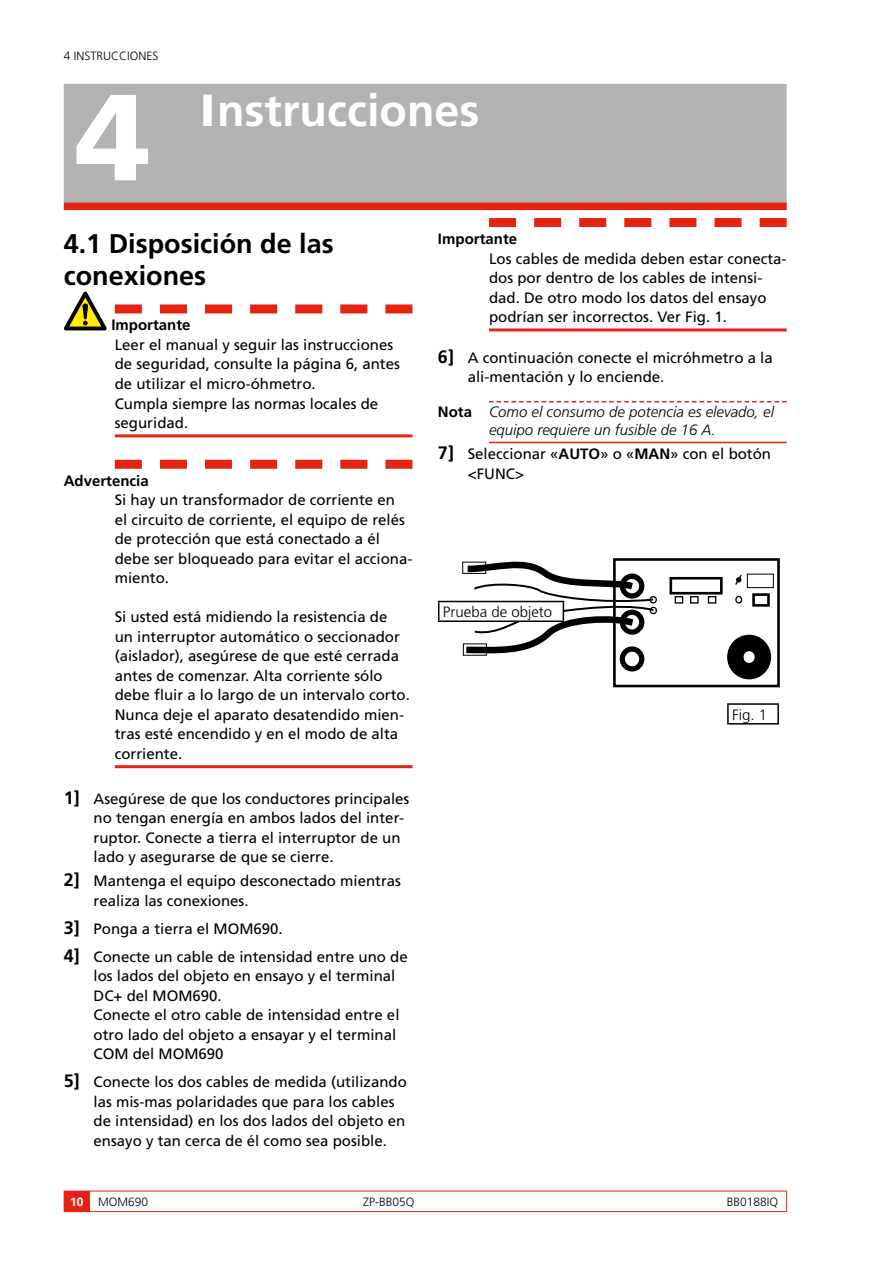
<style>
.page{position:relative;width:893px;height:1263px;background:#fff}
.page>*{position:absolute;margin:0;border:0;box-sizing:border-box;transform-origin:0 0}
.t1{font:900 122.4px "Frutiger LT Std";color:#fff}
.t2{font:700 45px "Frutiger LT Std";color:#fff}
.t3{font:700 27px/32.4px "Frutiger LT Std";color:#000}
.t4{font:15px/19.5px "Frutiger LT Std";color:#000}
.t5{font:italic 300 15px/18px "Frutiger LT Std";color:#000;text-align:center}
.t6{font:700 15px "Frutiger LT Std";color:#000}
.t7{font:300 15px "Frutiger LT Std";color:#000}
.t8{font:300 12px "Frutiger LT Std";color:#000}
.s1{font-weight:900}
.s2{font-weight:700;font-size:18px}
.s3{font-weight:700;font-style:normal}
.s4{font-weight:700}
.s5{font-weight:700;color:#fff}
</style>
<div class="page">
<div style="left:64px;top:84px;width:723px;height:120px;background:#b3b2b2"></div>
<div style="left:64px;top:203px;width:723px;height:7px;background:#e42313"></div>
<svg style="left:115px;top:304px;width:297px;height:9px"></svg>
<hr style="left:115px;top:434px;width:297px;height:3px;background:#e42313">
<svg style="left:115px;top:460px;width:297px;height:9px"></svg>
<hr style="left:115px;top:765px;width:297px;height:3px;background:#e42313">
<svg style="left:64px;top:291px;width:43px;height:39px"></svg>
<svg style="left:489px;top:218px;width:298px;height:9px"></svg>
<hr style="left:489px;top:328px;width:298px;height:3px;background:#e42313">
<svg style="left:489px;top:401px;width:298px;height:1px"></svg>
<hr style="left:489px;top:442px;width:298px;height:1px;background:#e42313">
<div style="left:649px;top:596px;width:8px;height:7px;border:1px solid #000;border-radius:50%"></div>
<div style="left:650px;top:607px;width:7px;height:7px;border:1px solid #000;border-radius:50%"></div>
<div style="left:669px;top:577px;width:54px;height:17px;border:3px solid #000"></div>
<div style="left:752px;top:593px;width:18px;height:14px;border:3px solid #000"></div>
<svg style="left:674px;top:596px;width:43px;height:8px"></svg>
<div style="left:613px;top:558px;width:167px;height:129px;border:3px solid #000"></div>
<div style="left:735px;top:596px;width:7px;height:8px;border:1px solid #000;border-radius:50%"></div>
<div style="left:747px;top:574px;width:27px;height:14px;border:1px solid #000"></div>
<svg style="left:735px;top:574px;width:7px;height:11px"></svg>
<div style="left:727px;top:635px;width:44px;height:44px;border:16px solid #000;border-radius:50%"></div>
<hr style="left:438px;top:601px;width:126px;height:1px;background:#000">
<svg style="left:438px;top:602px;width:1px;height:18px"></svg>
<svg style="left:460px;top:558px;width:196px;height:116px"></svg>
<hr style="left:438px;top:620px;width:126px;height:2px;background:#000">
<hr style="left:727px;top:703px;width:52px;height:2px;background:#000">
<svg style="left:727px;top:705px;width:2px;height:18px"></svg>
<svg style="left:777px;top:705px;width:2px;height:18px"></svg>
<hr style="left:727px;top:723px;width:52px;height:1px;background:#000">
<svg style="left:64px;top:1191px;width:26px;height:21px"></svg>
<hr style="left:90px;top:1191px;width:265px;height:1px;background:#e42313">
<hr style="left:90px;top:1211px;width:265px;height:1px;background:#e42313">
<hr style="left:355px;top:1191px;width:265px;height:1px;background:#e42313">
<hr style="left:355px;top:1211px;width:265px;height:1px;background:#e42313">
<hr style="left:620px;top:1191px;width:167px;height:1px;background:#e42313">
<svg style="left:786px;top:1191px;width:1px;height:20px"></svg>
<hr style="left:620px;top:1211px;width:167px;height:1px;background:#e42313">
<p class="t8" style="left:64px;top:49px;width:48px">4 INSTRUCCIONES</p>
<h1 class="t1" style="left:76px;top:64px;width:76px">4</h1>
<h2 class="t2" style="left:200px;top:84px;width:281px"><span class="s1">I</span>nstrucciones</h2>
<h3 class="t3" style="left:64px;top:228px;width:272px">4.1 Disposición de las conexiones</h3>
<p class="t6" style="left:111px;top:316px;width:81px">Importante</p>
<p class="t4" style="left:115px;top:335px;width:287px">Leer el manual y seguir las instrucciones de seguridad, consulte la página 6, antes de utilizar el micro-óhmetro.<br>Cumpla siempre las normas locales de seguridad.</p>
<p class="t6" style="left:64px;top:472px;width:87px">Advertencia</p>
<p class="t4" style="left:115px;top:490px;width:299px">Si hay un transformador de corriente en<br>el circuito de corriente, el equipo de relés de protección que está conectado a él debe ser bloqueado para evitar el acciona&shy;miento.</p>
<p class="t4" style="left:115px;top:607px;width:297px">Si usted está midiendo la resistencia de<br>un interruptor automático o seccionador (aislador), asegúrese de que esté cerrada antes de comenzar. Alta corriente sólo debe fluir a lo largo de un intervalo corto.<br>Nunca deje el aparato desatendido mien&shy;tras esté encendido y en el modo de alta corriente.</p>
<p class="t4" style="left:94px;top:789px;width:317px;text-indent:-30px"><span class="s2">1]</span> Asegúrese de que los conductores principales no tengan energía en ambos lados del inter&shy;ruptor. Conecte a tierra el interruptor de un lado y asegurarse de que se cierre.</p>
<p class="t4" style="left:94px;top:871px;width:309px;text-indent:-30px"><span class="s2">2]</span> Mantenga el equipo desconectado mientras realiza las conexiones.</p>
<p class="t4" style="left:64px;top:914px;width:345px;line-height:28px"><span class="s2">3]</span> Ponga a tierra el MOM690.<br><span class="s2">4]</span> Conecte un cable de intensidad entre uno de</p>
<p class="t4" style="left:94px;top:966px;width:307px">los lados del objeto en ensayo y el terminal<br>DC+ del MOM690.<br>Conecte el otro cable de intensidad entre el otro lado del objeto a ensayar y el terminal<br>COM del MOM690</p>
<p class="t4" style="left:94px;top:1072px;width:315px;text-indent:-30px"><span class="s2">5]</span> Conecte los dos cables de medida (utilizando las mis-mas polaridades que para los cables de intensidad) en los dos lados del objeto en ensayo y tan cerca de él como sea posible.</p>
<p class="t6" style="left:438px;top:230px;width:81px">Importante</p>
<p class="t4" style="left:489px;top:249px;width:299px">Los cables de medida deben estar conecta&shy;dos por dentro de los cables de intensi&shy;dad. De otro modo los datos del ensayo podrían ser incorrectos. Ver Fig. 1.</p>
<p class="t4" style="left:468px;top:348px;width:307px;text-indent:-30px"><span class="s2">6]</span> A continuación conecte el micróhmetro a la ali-mentación y lo enciende.</p>
<p class="t5" style="left:438px;top:403px;width:338px"><span class="s3">Nota</span> Como el consumo de potencia es elevado, el equipo requiere un fusible de 16 A.</p>
<p class="t4" style="left:468px;top:444px;width:305px;text-indent:-30px"><span class="s2">7]</span> Seleccionar «<span class="s4">AUTO</span>» o «<span class="s4">MAN</span>» con el botón &lt;FUNC&gt;</p>
<p class="t7" style="left:443px;top:603px;width:111px">PRUEBA DE OBJETO</p>
<p class="t7" style="left:732px;top:706px;width:37px">FIG. 1</p>
<p class="t8" style="left:70px;top:1195px;width:79px"><span class="s5">10</span> MOM690</p>
<p class="t8" style="left:363px;top:1195px;width:53px">ZP-BB05Q</p>
<p class="t8" style="left:727px;top:1195px;width:53px">BB0188IQ</p>
</div>
